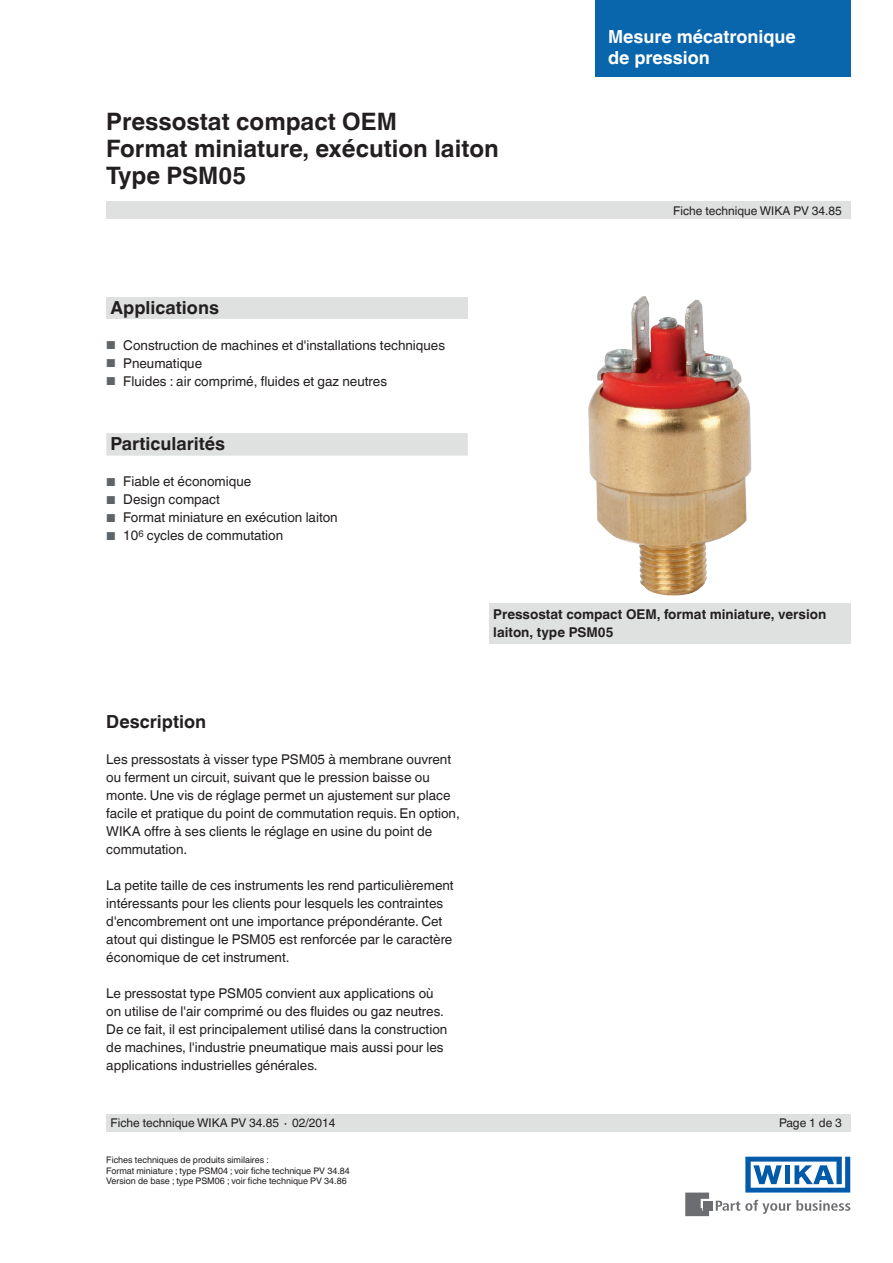
<style>
.page{position:relative;width:893px;height:1263px;background:#fff}
.page>*{position:absolute;margin:0;border:0;box-sizing:border-box;transform-origin:0 0}
.t1{font:700 24px/27px "Helvetica World";color:#231f20}
.t2{font:700 18px "Helvetica World";color:#231f20}
.t3{font:700 18px/21px "Helvetica World";color:#fff}
.t4{font:13.5px/18px "Helvetica World";color:#231f20}
.t5{font:700 13.5px/18px "Helvetica World";color:#231f20}
.t6{font:12px "Helvetica World";color:#231f20}
.t7{font:9px/10.5px "Helvetica World";color:#231f20}
.s1{font-size:11.55px;color:#5e6468}
</style>
<div class="page">
<div style="left:106px;top:298px;width:362px;height:21px;background:#dee1e0"></div>
<svg style="left:716px;top:1200px;width:134px;height:14px"></svg>
<div style="left:703px;top:1201px;width:9px;height:9px;background:#6c6d70"></div>
<svg style="left:685px;top:1192px;width:24px;height:24px"></svg>
<svg style="left:745px;top:1157px;width:105px;height:35px"></svg>
<div style="left:106px;top:202px;width:744px;height:17px;background:#dee1e0"></div>
<div style="left:106px;top:1114px;width:744px;height:17px;background:#dee1e0"></div>
<div style="left:489px;top:603px;width:361px;height:41px;background:#dee1e0"></div>
<div style="left:106px;top:433px;width:362px;height:23px;background:#dee1e0"></div>
<div style="left:595px;top:0;width:255px;height:77px;background:#0966ad"></div>
<img style="left:588px;top:296px;width:164px;height:300px">
<h1 class="t1" style="left:106px;top:108px;width:394px">Pressostat compact OEM<br>Format miniature, exécution laiton<br>Type PSM05</h1>
<h2 class="t2" style="left:111px;top:297px;width:110px">Applications</h2>
<p class="t4" style="left:106px;top:336px;width:340px"><span class="s1">■</span> Construction de machines et d'installations techniques</p>
<p class="t4" style="left:106px;top:354px;width:97px"><span class="s1">■</span> Pneumatique</p>
<p class="t4" style="left:106px;top:372px;width:282px"><span class="s1">■</span> Fluides : air comprimé, fluides et gaz neutres</p>
<h2 class="t2" style="left:111px;top:434px;width:116px">Particularités</h2>
<p class="t4" style="left:106px;top:473px;width:146px"><span class="s1">■</span> Fiable et économique</p>
<p class="t4" style="left:106px;top:491px;width:115px"><span class="s1">■</span> Design compact</p>
<p class="t4" style="left:106px;top:509px;width:233px"><span class="s1">■</span> Format miniature en exécution laiton</p>
<p class="t4" style="left:106px;top:527px;width:178px"><span class="s1">■</span> 10<sup>6</sup> cycles de commutation</p>
<h2 class="t3" style="left:608px;top:26px;width:189px">Mesure mécatronique de pression</h2>
<p class="t6" style="left:673px;top:204px;width:170px">Fiche technique WIKA PV 34.85</p>
<h2 class="t2" style="left:106px;top:711px;width:101px">Description</h2>
<p class="t4" style="left:106px;top:750px;width:355px">Les pressostats à visser type PSM05 à membrane ouvrent ou ferment un circuit, suivant que le pression baisse ou monte. Une vis de réglage permet un ajustement sur place facile et pratique du point de commutation requis. En option, WIKA offre à ses clients le réglage en usine du point de commutation.</p>
<p class="t4" style="left:106px;top:876px;width:349px">La petite taille de ces instruments les rend particulièrement intéressants pour les clients pour lesquels les contraintes d'encombrement ont une importance prépondérante. Cet atout qui distingue le PSM05 est renforcée par le caractère économique de cet instrument.</p>
<p class="t4" style="left:106px;top:984px;width:343px">Le pressostat type PSM05 convient aux applications où on utilise de l'air comprimé ou des fluides ou gaz neutres.<br>De ce fait, il est principalement utilisé dans la construction de machines, l'industrie pneumatique mais aussi pour les applications industrielles générales.</p>
<p class="t5" style="left:493px;top:606px;width:334px">Pressostat compact OEM, format miniature, version laiton, type PSM05</p>
<p class="t6" style="left:111px;top:1115px;width:226px">Fiche technique WIKA PV 34.85 ∙ 02/2014</p>
<p class="t6" style="left:779px;top:1115px;width:64px">Page 1 de 3</p>
<p class="t7" style="left:106px;top:1155px;width:245px">Fiches techniques de produits similaires :<br>Format miniature ; type PSM04 ; voir fiche technique PV 34.84<br>Version de base ; type PSM06 ; voir fiche technique PV 34.86</p>
</div>
